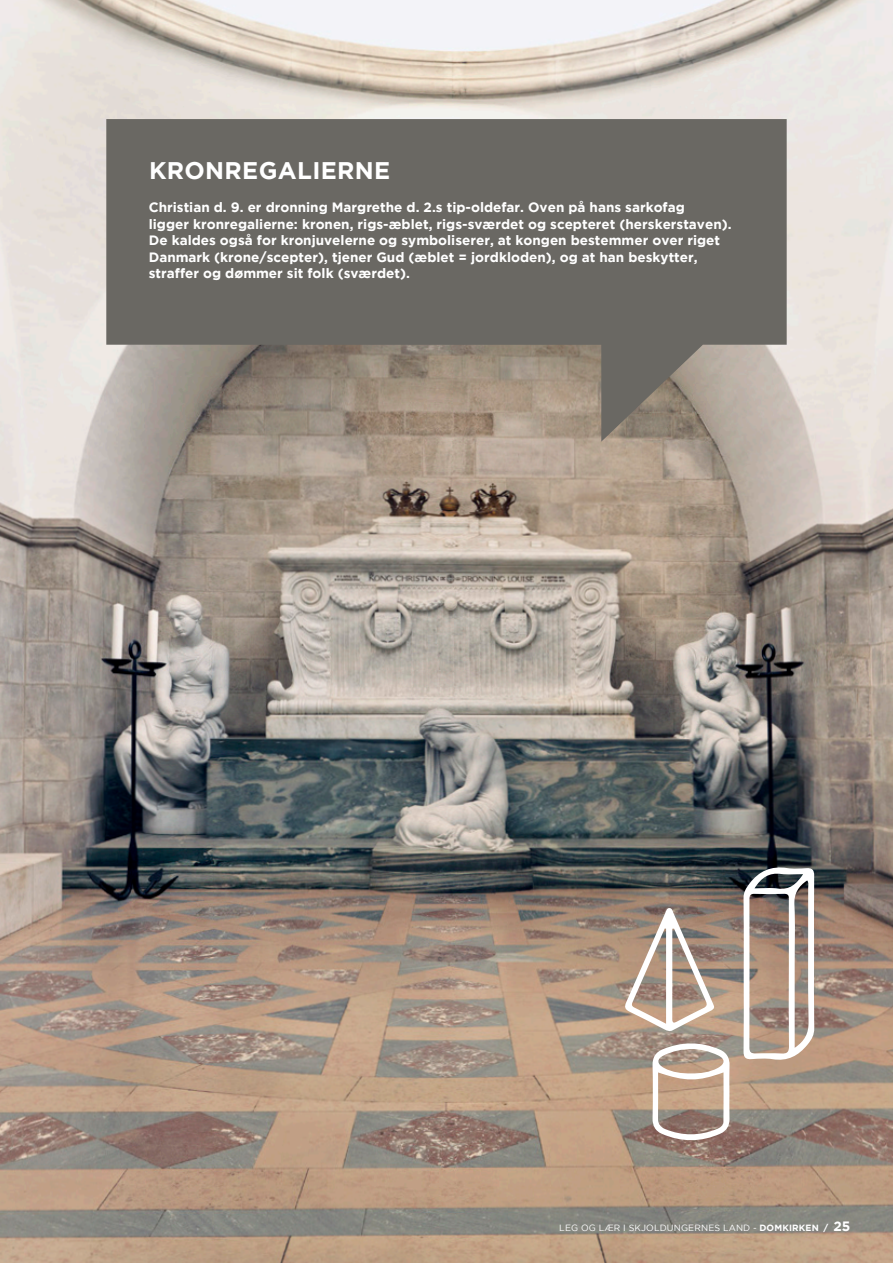
<style>
.page{position:relative;width:893px;height:1263px;background:#fff}
.page>*{position:absolute;margin:0;border:0;box-sizing:border-box;transform-origin:0 0}
.t1{font:700 24px "Gotham";letter-spacing:.015em;color:#fff}
.t2{font:700 13.5px/16.5px "Gotham";color:#fff}
.t3{font:9px "Gotham";letter-spacing:.015em;color:#fff}
.s1{font-weight:700}
.s2{font-weight:700;font-size:13.5px}
</style>
<div class="page">
<img style="left:0;top:0;width:893px;height:1263px">
<svg style="left:106px;top:119px;width:681px;height:323px;background:#79746c"></svg>
<svg style="left:743px;top:866px;width:71px;height:195px"></svg>
<svg style="left:624px;top:908px;width:90px;height:124px"></svg>
<svg style="left:652px;top:1041px;width:78px;height:101px"></svg>
<p class="t1" style="left:149px;top:157px;width:243px">KRONREGALIERNE</p>
<p class="t2" style="left:149px;top:199px;width:538px">Christian d. 9. er dronning Margrethe d. 2.s tip-oldefar. Oven på hans sarkofag</p>
<p class="t2" style="left:149px;top:215px;width:584px">ligger kronregalierne: kronen, rigs-æblet, rigs-sværdet og scepteret (herskerstaven).<br>De kaldes også for kronjuvelerne og symboliserer, at kongen bestemmer over riget<br>Danmark (krone/scepter), tjener Gud (æblet = jordkloden), og at han beskytter,</p>
<p class="t2" style="left:149px;top:265px;width:263px">straffer og dømmer sit folk (sværdet).</p>
<p class="t3" style="left:559px;top:1223px;width:293px">LEG OG LÆR I SKJOLDUNGERNES LAND - <span class="s1">DOMKIRKEN /</span> <span class="s2">25</span></p>
</div>
